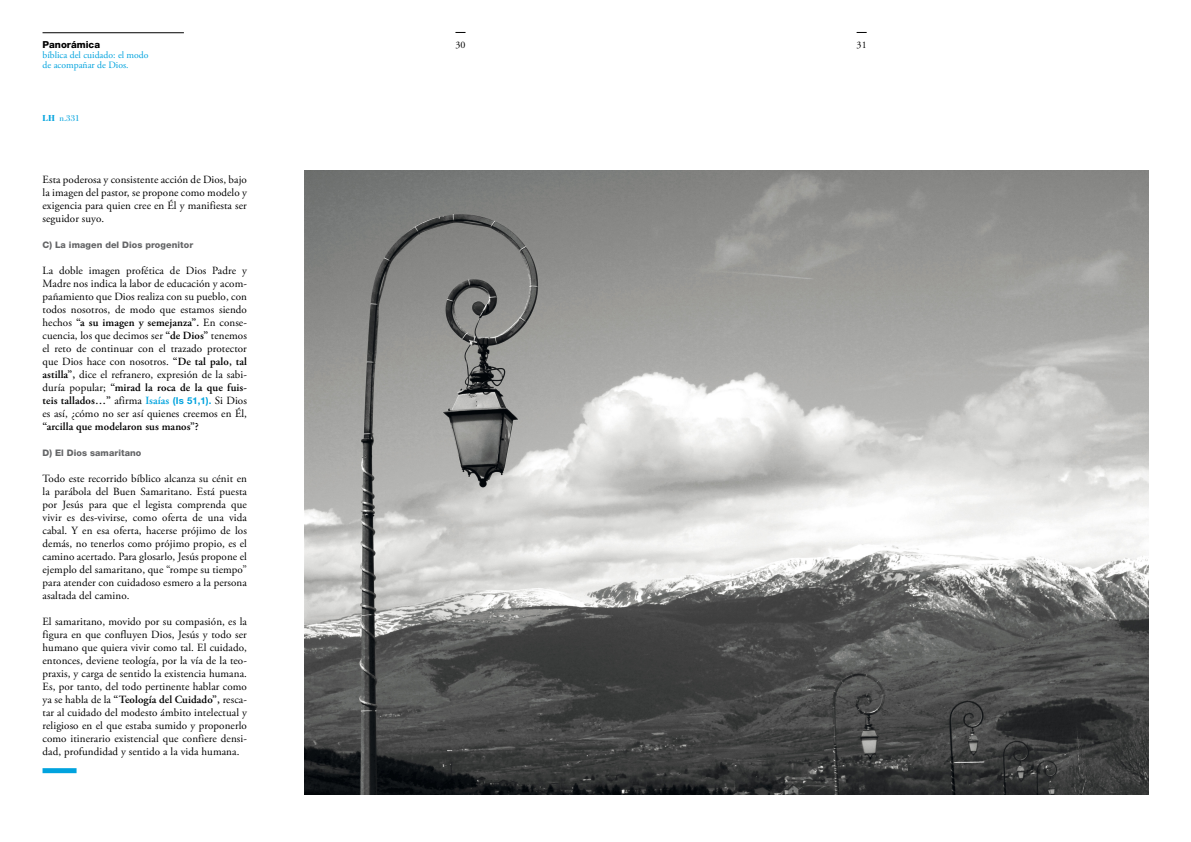
<style>
.page{position:relative;width:1191px;height:842px;background:#fff}
.page>*{position:absolute;margin:0;border:0;box-sizing:border-box;transform-origin:0 0}
.TEXTO_BASE{font:11px/13px "Adobe Garamond Pro";letter-spacing:.01em;color:#000;text-align:justify}
.t1{font:10px "Adobe Garamond Pro";color:#000}
.t2{font:9.7px/10px "Adobe Garamond Pro";color:#00a3de}
.TEXTO_BASE-2{font:800 9px "Helvetica Neue LT Std";letter-spacing:.01em;color:#646567}
.t3{font:9px "Bodoni Std";color:#00a3de}
.s1{font-family:"Helvetica Neue LT Std";font-weight:800;color:#000}
.s2{font-weight:700}
.s3{font-weight:600}
.s4{font-weight:600;color:#00a3de}
.s5{font-family:"Helvetica Neue LT Std";font-weight:700;font-size:9.5px;color:#00a3de}
</style>
<div class="page">
<hr style="left:43px;top:33px;width:141px;height:1px;background:#000">
<div style="left:43px;top:768px;width:34px;height:5px;background:#00a3de"></div>
<img style="left:305px;top:170px;width:843px;height:624px">
<p class="t2" style="left:43px;top:40px;width:108px"><span class="s1">Panorámica<br></span>bíblica del cuidado: el modo de acompañar de Dios.</p>
<p class="t1" style="left:455px;top:39px;width:12px">30</p>
<p class="t1" style="left:856px;top:39px;width:12px">31</p>
<p class="t3" style="left:43px;top:113px;width:39px"><span class="s2">LH</span> n.331</p>
<p class="TEXTO_BASE" style="left:43px;top:173px;width:206px">Esta poderosa y consistente acción de Dios, bajo la imagen del pastor, se propone como modelo y exigencia para quien cree en Él y manifiesta ser seguidor suyo.</p>
<p class="TEXTO_BASE-2" style="left:43px;top:240px;width:152px">C) La imagen del Dios progenitor</p>
<p class="TEXTO_BASE" style="left:43px;top:264px;width:206px">La doble imagen profética de Dios Padre y Madre nos indica la labor de educación y acom&shy;pañamiento que Dios realiza con su pueblo, con todos nosotros, de modo que estamos siendo hechos <span class="s3">“a su imagen y semejanza”.</span> En conse&shy;cuencia, los que decimos ser <span class="s3">“de Dios”</span> tenemos el reto de continuar con el trazado protector que Dios hace con nosotros. <span class="s3">“De tal palo, tal astilla”,</span> dice el refranero, expresión de la sabi&shy;duría popular; <span class="s3">“mirad la roca de la que fuis&shy;teis tallados…”</span> afirma <span class="s4">Isaías</span> <span class="s5">(Is 51,1).</span> Si Dios es así, ¿cómo no ser así quienes creemos en Él, <span class="s3">“arcilla que modelaron sus manos”?</span></p>
<p class="TEXTO_BASE-2" style="left:43px;top:448px;width:100px">D) El Dios samaritano</p>
<p class="TEXTO_BASE" style="left:43px;top:472px;width:206px">Todo este recorrido bíblico alcanza su cénit en la parábola del Buen Samaritano. Está puesta por Jesús para que el legista comprenda que vivir es des-vivirse, como oferta de una vida cabal. Y en esa oferta, hacerse prójimo de los demás, no tenerlos como prójimo propio, es el camino acertado. Para glosarlo, Jesús propone el ejemplo del samaritano, que “rompe su tiempo” para atender con cuidadoso esmero a la persona asaltada del camino.</p>
<p class="TEXTO_BASE" style="left:43px;top:615px;width:206px">El samaritano, movido por su compasión, es la figura en que confluyen Dios, Jesús y todo ser humano que quiera vivir como tal. El cuidado, entonces, deviene teología, por la vía de la teo&shy;praxis, y carga de sentido la existencia humana.<br>Es, por tanto, del todo pertinente hablar como ya se habla de la <span class="s3">“Teología del Cuidado”,</span> resca&shy;tar al cuidado del modesto ámbito intelectual y religioso en el que estaba sumido y proponerlo como itinerario existencial que confiere densi&shy;dad, profundidad y sentido a la vida humana.</p>
</div>
